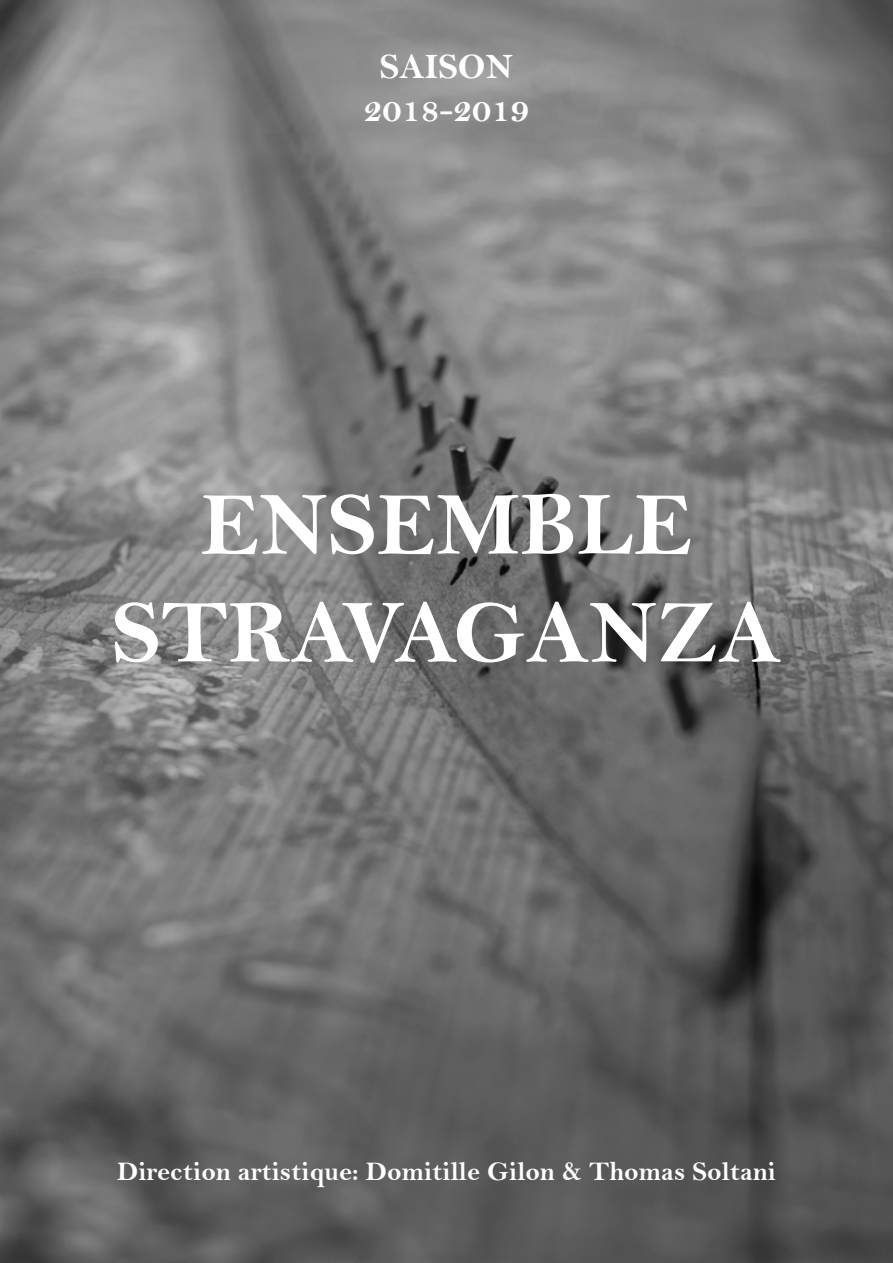
<style>
.page{position:relative;width:893px;height:1263px;background:#fff}
.page>*{position:absolute;margin:0;border:0;box-sizing:border-box;transform-origin:0 0}
.t1{font:90px/108px "Bell MT Bold";color:#fff;text-align:center}
.t2{font:36px/43.2px "Bell MT Bold";color:#fff;text-align:center}
.t3{font:27px "Bell MT Bold";color:#fff}
</style>
<div class="page">
<img style="left:0;top:0;width:893px;height:1263px">
<h2 class="t2" style="left:363px;top:45px;width:168px">SAISON<br>2018-2019</h2>
<h1 class="t1" style="left:112px;top:470px;width:671px">ENSEMBLE<br>STRAVAGANZA</h1>
<p class="t3" style="left:117px;top:1155px;width:660px">Direction artistique: Domitille Gilon &amp; Thomas Soltani</p>
</div>
